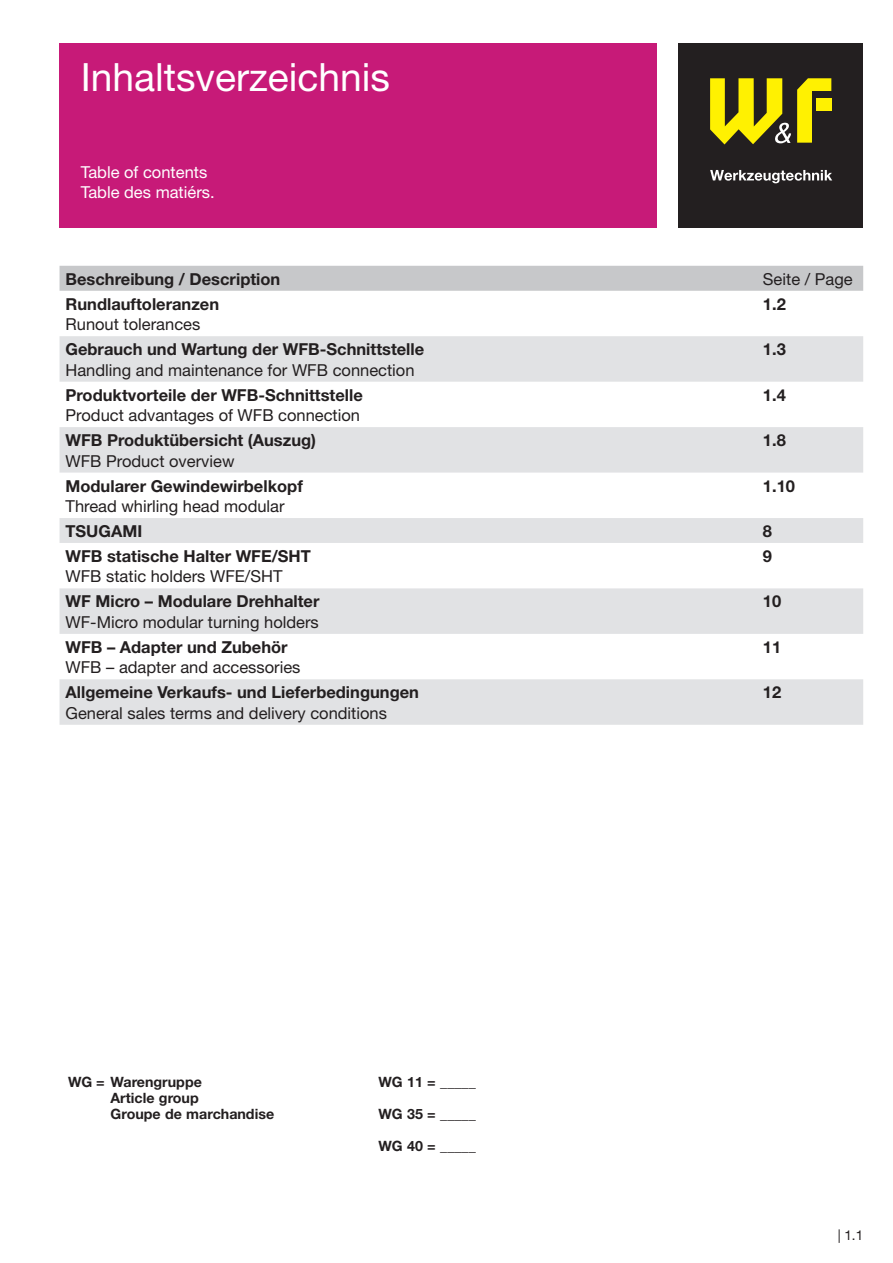
<style>
.page{position:relative;width:893px;height:1263px;background:#fff}
.page>*{position:absolute;margin:0;border:0;box-sizing:border-box;transform-origin:0 0}
.t1{font:39px "Helvetica Neue LT";color:#fff}
.t2{font:700 16.5px "Helvetica Neue LT";color:#231f20}
.t3{font:16.5px "Helvetica Neue LT";color:#231f20}
.t4{font:16.5px/20.5px "Helvetica Neue LT";color:#fff}
.t5{font:700 14.25px/15.9px "Helvetica Neue LT";color:#231f20}
.t6{font:13.5px "Helvetica Neue LT";color:#231f20}
</style>
<div class="page">
<div style="left:60px;top:43px;width:597px;height:184px;background:#c71a78"></div>
<div style="left:678px;top:43px;width:185px;height:184px;background:#231f20"></div>
<svg style="left:710px;top:170px;width:122px;height:13px"></svg>
<svg style="left:797px;top:78px;width:34px;height:65px"></svg>
<div style="left:816px;top:98px;width:15px;height:12px;background:#fff101"></div>
<svg style="left:710px;top:78px;width:81px;height:66px"></svg>
<div style="left:60px;top:266px;width:803px;height:25px;background:#c7c8ca"></div>
<svg style="left:60px;top:336px;width:803px;height:389px;fill:#e1e2e4"></svg>
<h1 class="t1" style="left:81px;top:54px;width:311px">Inhaltsverzeichnis</h1>
<p class="t4" style="left:81px;top:161px;width:135px">Table of contents<br>Table des matiérs.</p>
<p class="t2" style="left:66px;top:269px;width:216px">Beschreibung / Description</p>
<p class="t3" style="left:763px;top:269px;width:91px">Seite / Page</p>
<p class="t2" style="left:66px;top:294px;width:155px">Rundlauftoleranzen</p>
<p class="t3" style="left:66px;top:314px;width:136px">Runout tolerances</p>
<p class="t2" style="left:763px;top:294px;width:24px">1.2</p>
<p class="t2" style="left:66px;top:339px;width:360px">Gebrauch und Wartung der WFB-Schnittstelle</p>
<p class="t3" style="left:66px;top:360px;width:351px">Handling and maintenance for WFB connection</p>
<p class="t2" style="left:763px;top:339px;width:24px">1.3</p>
<p class="t2" style="left:66px;top:384px;width:299px">Produktvorteile der WFB-Schnittstelle</p>
<p class="t3" style="left:66px;top:405px;width:296px">Product advantages of WFB connection</p>
<p class="t2" style="left:763px;top:384px;width:24px">1.4</p>
<p class="t2" style="left:66px;top:430px;width:252px">WFB Produktübersicht (Auszug)</p>
<p class="t3" style="left:66px;top:451px;width:170px">WFB Product overview</p>
<p class="t2" style="left:763px;top:430px;width:24px">1.8</p>
<p class="t2" style="left:66px;top:475px;width:239px">Modularer Gewindewirbelkopf</p>
<p class="t3" style="left:66px;top:496px;width:221px">Thread whirling head modular</p>
<p class="t2" style="left:763px;top:475px;width:34px">1.10</p>
<p class="t2" style="left:66px;top:521px;width:78px">TSUGAMI</p>
<p class="t2" style="left:763px;top:521px;width:11px">8</p>
<p class="t2" style="left:66px;top:546px;width:247px">WFB statische Halter WFE/SHT</p>
<p class="t3" style="left:66px;top:567px;width:218px">WFB static holders WFE/SHT</p>
<p class="t2" style="left:763px;top:546px;width:11px">9</p>
<p class="t2" style="left:66px;top:591px;width:255px">WF Micro – Modulare Drehhalter</p>
<p class="t3" style="left:66px;top:612px;width:255px">WF-Micro modular turning holders</p>
<p class="t2" style="left:66px;top:637px;width:224px">WFB – Adapter und Zubehör</p>
<p class="t3" style="left:66px;top:658px;width:236px">WFB – adapter and accessories</p>
<p class="t2" style="left:66px;top:682px;width:355px">Allgemeine Verkaufs- und Lieferbedingungen</p>
<p class="t3" style="left:66px;top:703px;width:323px">General sales terms and delivery conditions</p>
<p class="t5" style="left:68px;top:1074px;width:135px">WG = Warengruppe</p>
<p class="t5" style="left:378px;top:1074px;width:99px">WG 11 = _____</p>
<p class="t5" style="left:111px;top:1089px;width:165px">Article group<br>Groupe de marchandise</p>
<p class="t5" style="left:378px;top:1105px;width:99px">WG 35 = _____</p>
<p class="t5" style="left:378px;top:1137px;width:99px">WG 40 = _____</p>
<p class="t2" style="left:763px;top:591px;width:20px">10</p>
<p class="t2" style="left:763px;top:637px;width:20px">11</p>
<p class="t2" style="left:763px;top:682px;width:20px">12</p>
<p class="t6" style="left:838px;top:1227px;width:27px">| 1.1</p>
</div>
